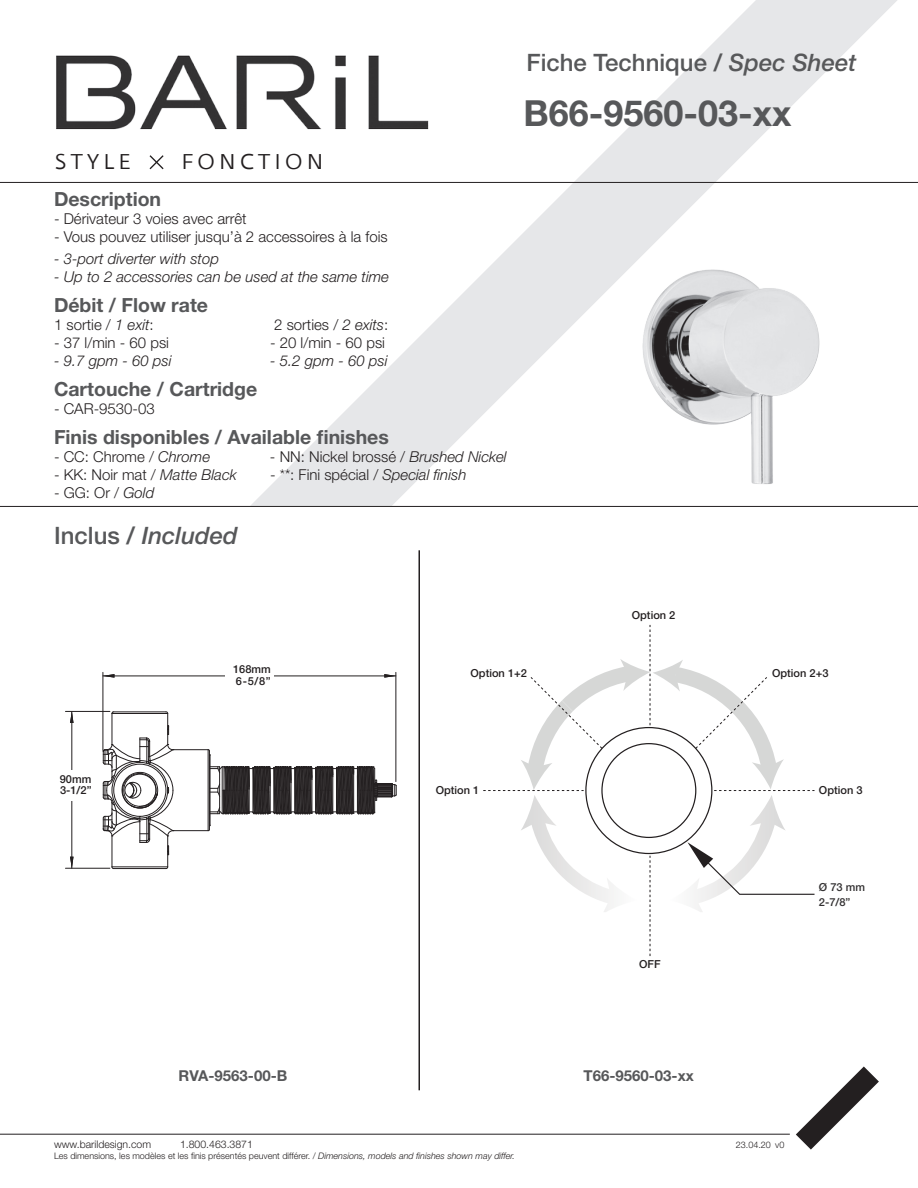
<style>
.page{position:relative;width:918px;height:1188px;background:#fff}
.page>*{position:absolute;margin:0;border:0;box-sizing:border-box;transform-origin:0 0}
.t1{font:700 36px "Helvetica Neue LT Std";color:#57585a}
.t2{font:500 24px "Helvetica Neue LT Std";color:#57585a}
.t3{font:italic 500 24px "Helvetica Neue LT Std";color:#57585a}
.t4{font:21.3px "Fedra Sans Greek Book TF";letter-spacing:.2em;color:#231f20}
.t5{font:700 19.5px "Helvetica Neue LT Std";color:#57585a}
.t6{font:300 15px "Helvetica Neue LT Std";color:#231f20}
.t7{font:italic 300 15px "Helvetica Neue LT Std";color:#231f20}
.t8{font:700 15px "Helvetica Neue LT Std";color:#57585a}
.t9{font:500 11.1px/11.6px "Helvetica Neue LT Std";color:#231f20}
.t10{font:500 11.1px/14.4px "Helvetica Neue LT Std";color:#312f30}
.t11{font:300 10.5px "Helvetica Neue LT Std";color:#231f20}
.t12{font:300 9px "Helvetica Neue LT Std";color:#231f20}
.s1{font-style:italic}
.s2{font-style:normal}
</style>
<div class="page">
<svg style="left:250px;top:0;width:648px;height:506px"></svg>
<img style="left:54px;top:54px;width:378px;height:128px">
<svg style="left:148px;top:154px;width:17px;height:17px"></svg>
<hr style="left:0;top:182px;width:918px;height:1px;background:#231f20">
<hr style="left:0;top:506px;width:918px;height:1px;background:#231f20">
<hr style="left:0;top:1134px;width:790px;height:1px;background:#231f20">
<svg style="left:796px;top:1066px;width:83px;height:84px"></svg>
<img style="left:585px;top:214px;width:300px;height:293px">
<svg style="left:483px;top:625px;width:332px;height:331px"></svg>
<hr style="left:103px;top:676px;width:293px;height:1px;background:#231f20">
<hr style="left:103px;top:672px;width:1px;height:79px;background:#231f20">
<hr style="left:72px;top:711px;width:1px;height:157px;background:#231f20">
<hr style="left:65px;top:868px;width:45px;height:1px;background:#231f20">
<hr style="left:65px;top:711px;width:45px;height:1px;background:#231f20">
<svg style="left:103px;top:674px;width:11px;height:4px"></svg>
<svg style="left:70px;top:857px;width:4px;height:11px"></svg>
<svg style="left:70px;top:711px;width:4px;height:12px"></svg>
<div style="left:54px;top:771px;width:39px;height:30px;background:#fff"></div>
<hr style="left:112px;top:836px;width:1px;height:31px;background:#231f20">
<hr style="left:112px;top:713px;width:1px;height:32px;background:#231f20">
<hr style="left:167px;top:713px;width:1px;height:32px;background:#231f20">
<hr style="left:167px;top:836px;width:1px;height:31px;background:#231f20">
<hr style="left:114px;top:712px;width:52px;height:1px;background:#231f20">
<hr style="left:112px;top:713px;width:56px;height:1px;background:#231f20">
<hr style="left:173px;top:749px;width:35px;height:1px;background:#231f20">
<hr style="left:173px;top:830px;width:35px;height:1px;background:#231f20">
<hr style="left:112px;top:866px;width:56px;height:1px;background:#231f20">
<hr style="left:114px;top:868px;width:52px;height:1px;background:#231f20">
<svg style="left:207px;top:672px;width:190px;height:160px"></svg>
<svg style="left:103px;top:725px;width:71px;height:130px"></svg>
<hr style="left:418px;top:550px;width:2px;height:540px;background:#231f20">
<h2 class="t2" style="left:526px;top:48px;width:331px">Fiche Technique / <span class="s1">Spec Sheet</span></h2>
<h3 class="t4" style="left:55px;top:151px;width:77px">STYLE</h3>
<h3 class="t4" style="left:181px;top:151px;width:144px">FONCTION</h3>
<p class="t5" style="left:54px;top:187px;width:109px">Description</p>
<p class="t6" style="left:54px;top:209px;width:194px">- Dérivateur 3 voies avec arrêt</p>
<p class="t6" style="left:54px;top:227px;width:335px">- Vous pouvez utiliser jusqu’à 2 accessoires à la fois</p>
<p class="t7" style="left:54px;top:250px;width:167px">- 3-port diverter with stop</p>
<p class="t7" style="left:54px;top:268px;width:337px">- Up to 2 accessories can be used at the same time</p>
<p class="t5" style="left:54px;top:293px;width:156px">Débit / Flow rate</p>
<p class="t6" style="left:54px;top:316px;width:101px">1 sortie / <span class="s1">1 exit</span>:</p>
<p class="t6" style="left:274px;top:316px;width:116px">2 sorties / <span class="s1">2 exits</span>:</p>
<p class="t6" style="left:54px;top:334px;width:117px">- 37 l/min - 60 psi</p>
<p class="t6" style="left:270px;top:334px;width:117px">- 20 l/min - 60 psi</p>
<p class="t7" style="left:54px;top:352px;width:119px">- 9.7 gpm - 60 psi</p>
<p class="t7" style="left:270px;top:352px;width:119px">- 5.2 gpm - 60 psi</p>
<p class="t5" style="left:54px;top:377px;width:205px">Cartouche / Cartridge</p>
<p class="t6" style="left:54px;top:400px;width:102px">- CAR-9530-03</p>
<p class="t5" style="left:54px;top:425px;width:336px">Finis disponibles / Available finishes</p>
<p class="t6" style="left:54px;top:448px;width:158px">- CC: Chrome / <span class="s1">Chrome</span></p>
<p class="t6" style="left:270px;top:448px;width:238px">- NN: Nickel brossé / <span class="s1">Brushed Nickel</span></p>
<p class="t6" style="left:54px;top:466px;width:184px">- KK: Noir mat / <span class="s1">Matte Black</span></p>
<p class="t6" style="left:270px;top:466px;width:198px">- **: Fini spécial / <span class="s1">Special finish</span></p>
<p class="t6" style="left:54px;top:484px;width:102px">- GG: Or / <span class="s1">Gold</span></p>
<p class="t3" style="left:54px;top:521px;width:185px"><span class="s2">Inclus /</span> Included</p>
<p class="t1" style="left:524px;top:91px;width:270px">B66-9560-03-xx</p>
<p class="t9" style="left:632px;top:610px;width:45px">Option 2</p>
<p class="t9" style="left:60px;top:773px;width:33px">90mm<br>3-1/2”</p>
<p class="t9" style="left:233px;top:663px;width:39px">168mm<br>6-5/8”</p>
<p class="t9" style="left:471px;top:668px;width:58px">Option 1+2</p>
<p class="t9" style="left:772px;top:668px;width:58px">Option 2+3</p>
<p class="t9" style="left:436px;top:784px;width:45px">Option 1</p>
<p class="t9" style="left:639px;top:958px;width:23px">OFF</p>
<p class="t9" style="left:819px;top:784px;width:45px">Option 3</p>
<p class="t10" style="left:819px;top:880px;width:48px">Ø 73 mm<br>2-7/8”</p>
<p class="t8" style="left:178px;top:1066px;width:110px">RVA-9563-00-B</p>
<p class="t8" style="left:584px;top:1066px;width:112px">T66-9560-03-xx</p>
<p class="t11" style="left:54px;top:1138px;width:99px">www.barildesign.com</p>
<p class="t11" style="left:180px;top:1138px;width:74px">1.800.463.3871</p>
<p class="t12" style="left:736px;top:1139px;width:37px">23.04.20</p>
<p class="t12" style="left:54px;top:1150px;width:463px">Les dimensions, les modèles et les finis présentés peuvent différer. / <span class="s1">Dimensions, models and finishes shown may differ.</span></p>
<p class="t12" style="left:775px;top:1140px;width:11px">v0</p>
</div>
